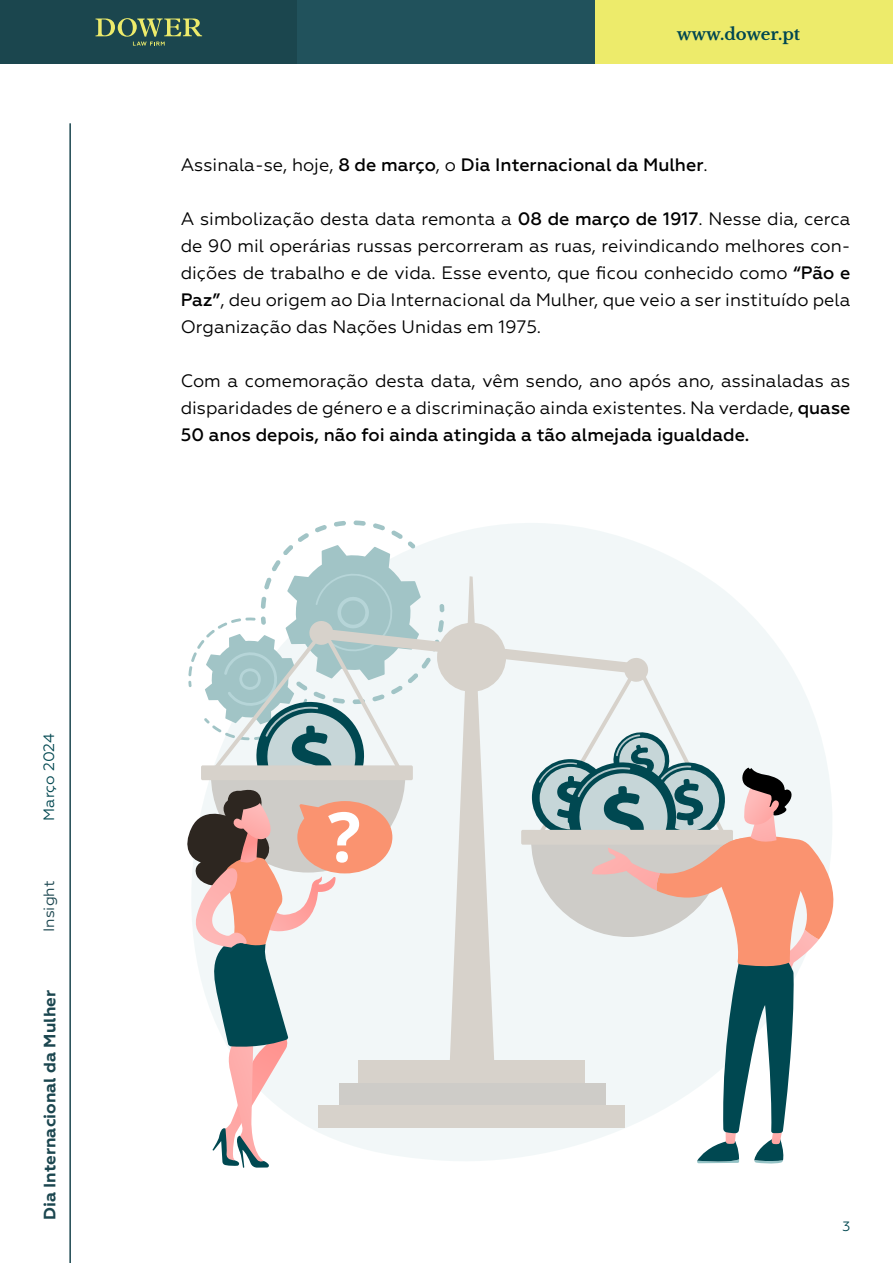
<style>
.page{position:relative;width:893px;height:1263px;background:#fff}
.page>*{position:absolute;margin:0;border:0;box-sizing:border-box;transform-origin:0 0}
.t1{font:18px/27px "Geometria";color:#000;text-align:justify}
.t2{font:500 18px "Geometria";color:#000}
.t3{font:700 16.5px "Geometria";color:#1b464f}
.t4{font:700 16.5px "Libre Baskerville";color:#004750}
.t5{font:15px "Geometria";color:#004750}
.t6{font:15px "Geometria";color:#1b464f}
.t7{font:13.5px "Geometria";color:#004750}
.s1{font-weight:400}
.s2{font-weight:500}
</style>
<div class="page">
<div style="left:0;top:0;width:298px;height:64px;background:#1b464e"></div>
<div style="left:298px;top:0;width:297px;height:64px;background:#21525c"></div>
<div style="left:595px;top:0;width:298px;height:64px;background:#edeb6b"></div>
<svg style="left:96px;top:18px;width:106px;height:28px"></svg>
<hr style="left:69px;top:123px;width:2px;height:1140px;background:#1b464f">
<svg style="left:187px;top:520px;width:647px;height:648px"></svg>
<p class="t5" style="left:40px;top:820px;width:89px;rotate:-90deg">Março 2024</p>
<p class="t6" style="left:40px;top:932px;width:53px;rotate:-90deg">Insight</p>
<p class="t3" style="left:40px;top:1220px;width:232px;rotate:-90deg">Dia Internacional da Mulher</p>
<p class="t4" style="left:677px;top:24px;width:125px">www.dower.pt</p>
<p class="t2" style="left:181px;top:154px;width:528px"><span class="s1">Assinala-se, hoje,</span> 8 de março<span class="s1">, o</span> Dia Internacional da Mulher<span class="s1">.</span></p>
<p class="t1" style="left:181px;top:205px;width:671px">A simbolização desta data remonta a <span class="s2">08 de março de 1917</span>. Nesse dia, cerca de 90 mil operárias russas percorreram as ruas, reivindicando melhores con&shy;dições de trabalho e de vida. Esse evento, que ficou conhecido como <span class="s2">“Pão e Paz”</span>, deu origem ao Dia Internacional da Mulher, que veio a ser instituído pela Organização das Nações Unidas em 1975.</p>
<p class="t1" style="left:181px;top:367px;width:671px">Com a comemoração desta data, vêm sendo, ano após ano, assinaladas as disparidades de género e a discriminação ainda existentes. Na verdade, <span class="s2">quase 50 anos depois, não foi ainda atingida a tão almejada igualdade.</span></p>
<p class="t7" style="left:843px;top:1218px;width:9px">3</p>
</div>
